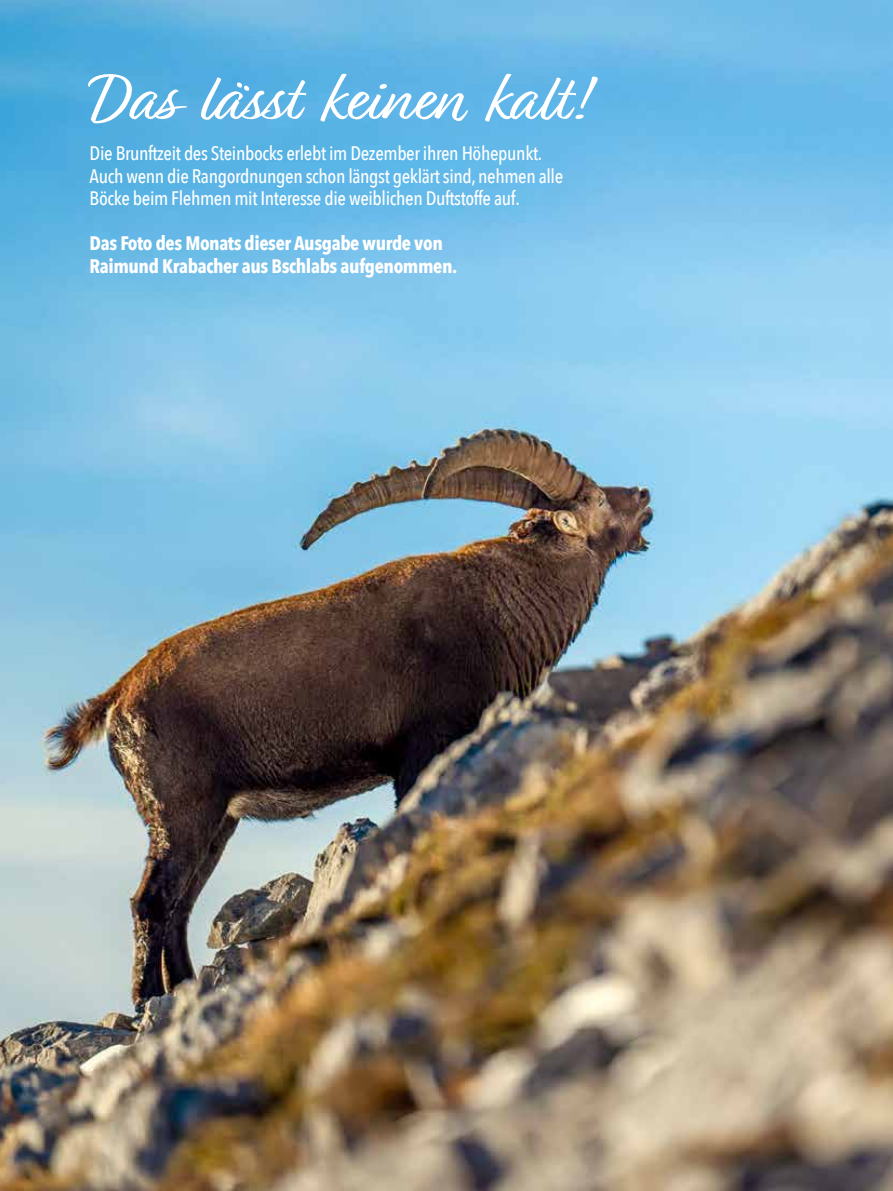
<style>
.page{position:relative;width:893px;height:1191px;background:#fff}
.page>*{position:absolute;margin:0;border:0;box-sizing:border-box;transform-origin:0 0}
.t1{font:69.6px "Relation";color:#fff}
.t2{font:500 19.5px/22.5px "Avenir Next Condensed";letter-spacing:-.02em;color:#fff}
.t3{font:700 19.5px/22.5px "Avenir Next Condensed";letter-spacing:-.02em;color:#fff}
</style>
<div class="page">
<img style="left:0;top:0;width:893px;height:1191px">
<h1 class="t1" style="left:89px;top:59px;width:498px">Das lässt keinen kalt!</h1>
<p class="t2" style="left:90px;top:142px;width:475px">Die Brunftzeit des Steinbocks erlebt im Dezember ihren Höhepunkt.<br>Auch wenn die Rangordnungen schon längst geklärt sind, nehmen alle<br>Böcke beim Flehmen mit Interesse die weiblichen Duftstoffe auf.</p>
<p class="t3" style="left:90px;top:232px;width:369px">Das Foto des Monats dieser Ausgabe wurde von<br>Raimund Krabacher aus Bschlabs aufgenommen.</p>
</div>
